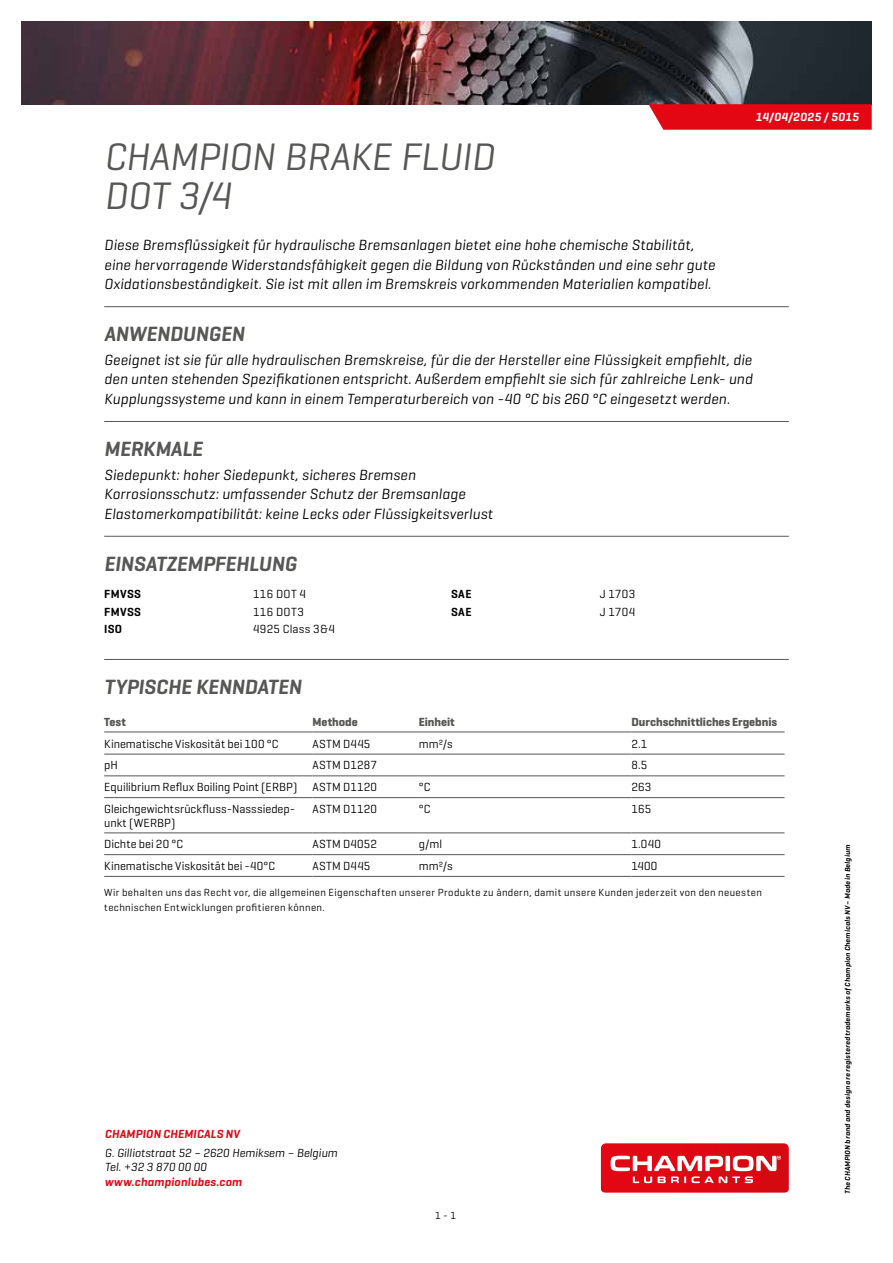
<style>
.page{position:relative;width:893px;height:1263px;background:#fff}
.page>*{position:absolute;margin:0;border:0;box-sizing:border-box;transform-origin:0 0}
.t1{font:italic 39px/39px "Geogrotesque";letter-spacing:-.005em;color:#575756}
.t2{font:italic 600 21px "Geogrotesque";letter-spacing:-.005em;color:#575756}
.t3{font:italic 15px/19.5px "Geogrotesque";letter-spacing:.01em;color:#000}
.t4{font:12px/13.5px "Geogrotesque";letter-spacing:.01em;color:#000}
.t5{font:italic 12px/14.4px "Geogrotesque";color:#000}
.t6{font:700 12px "Geogrotesque";letter-spacing:-.005em;color:#575756}
.t7{font:italic 600 12px "Geogrotesque";letter-spacing:.015em;color:#e30613}
.t8{font:600 12px "Geogrotesque";letter-spacing:.03em;color:#000}
.t9{font:italic 600 12px "Geogrotesque";letter-spacing:.03em;color:#fff}
.t10{font:12px "Geogrotesque";letter-spacing:.03em;color:#000}
.t11{font:10.5px/15px "Geogrotesque";letter-spacing:.035em;color:#000}
.t12{font:italic 600 7.5px "Geogrotesque";letter-spacing:.025em;color:#000}
</style>
<div class="page">
<svg style="left:601px;top:1143px;width:188px;height:49px;background:#e43740"></svg>
<img style="left:21px;top:21px;width:851px;height:83px">
<svg style="left:648px;top:104px;width:224px;height:26px;background:#e3121e"></svg>
<hr style="left:104px;top:306px;width:685px;height:1px;background:#575756">
<hr style="left:104px;top:421px;width:685px;height:1px;background:#575756">
<hr style="left:104px;top:536px;width:685px;height:1px;background:#575756">
<hr style="left:104px;top:659px;width:685px;height:1px;background:#575756">
<hr style="left:104px;top:732px;width:209px;height:1px;background:#575756">
<hr style="left:313px;top:732px;width:106px;height:1px;background:#575756">
<hr style="left:419px;top:732px;width:212px;height:1px;background:#575756">
<hr style="left:631px;top:732px;width:153px;height:1px;background:#575756">
<hr style="left:104px;top:754px;width:209px;height:1px;background:#575756">
<hr style="left:313px;top:754px;width:106px;height:1px;background:#575756">
<hr style="left:419px;top:754px;width:212px;height:1px;background:#575756">
<hr style="left:631px;top:754px;width:153px;height:1px;background:#575756">
<hr style="left:104px;top:775px;width:209px;height:1px;background:#575756">
<hr style="left:313px;top:775px;width:106px;height:1px;background:#575756">
<hr style="left:419px;top:775px;width:212px;height:1px;background:#575756">
<hr style="left:631px;top:775px;width:153px;height:1px;background:#575756">
<hr style="left:104px;top:797px;width:209px;height:1px;background:#575756">
<hr style="left:313px;top:797px;width:106px;height:1px;background:#575756">
<hr style="left:419px;top:797px;width:212px;height:1px;background:#575756">
<hr style="left:631px;top:797px;width:153px;height:1px;background:#575756">
<hr style="left:104px;top:832px;width:209px;height:1px;background:#575756">
<hr style="left:313px;top:832px;width:106px;height:1px;background:#575756">
<hr style="left:419px;top:832px;width:212px;height:1px;background:#575756">
<hr style="left:631px;top:832px;width:153px;height:1px;background:#575756">
<hr style="left:104px;top:854px;width:209px;height:1px;background:#575756">
<hr style="left:313px;top:854px;width:106px;height:1px;background:#575756">
<hr style="left:419px;top:854px;width:212px;height:1px;background:#575756">
<hr style="left:631px;top:854px;width:153px;height:1px;background:#575756">
<hr style="left:104px;top:876px;width:209px;height:1px;background:#575756">
<hr style="left:313px;top:876px;width:106px;height:1px;background:#575756">
<hr style="left:419px;top:876px;width:212px;height:1px;background:#575756">
<hr style="left:631px;top:876px;width:153px;height:1px;background:#575756">
<p class="t9" style="left:756px;top:110px;width:105px">14/04/2025 / 5015</p>
<h1 class="t1" style="left:104px;top:136px;width:392px">CHAMPION BRAKE FLUID<br>DOT 3/4</h1>
<p class="t3" style="left:104px;top:235px;width:613px">Diese Bremsflüssigkeit für hydraulische Bremsanlagen bietet eine hohe chemische Stabilität, eine hervorragende Widerstandsfähigkeit gegen die Bildung von Rückständen und eine sehr gute<br>Oxidationsbeständigkeit. Sie ist mit allen im Bremskreis vorkommenden Materialien kompatibel.</p>
<h2 class="t2" style="left:104px;top:321px;width:142px">ANWENDUNGEN</h2>
<p class="t3" style="left:104px;top:349px;width:650px;text-align:justify">Geeignet ist sie für alle hydraulischen Bremskreise, für die der Hersteller eine Flüssigkeit empfiehlt, die den unten stehenden Spezifikationen entspricht. Außerdem empfiehlt sie sich für zahlreiche Lenk- und Kupplungssysteme und kann in einem Temperaturbereich von -40 °C bis 260 °C eingesetzt werden.</p>
<h2 class="t2" style="left:104px;top:436px;width:100px">MERKMALE</h2>
<p class="t3" style="left:104px;top:464px;width:390px">Siedepunkt: hoher Siedepunkt, sicheres Bremsen<br>Korrosionsschutz: umfassender Schutz der Bremsanlage<br>Elastomerkompatibilität: keine Lecks oder Flüssigkeitsverlust</p>
<h2 class="t2" style="left:104px;top:550px;width:194px">EINSATZEMPFEHLUNG</h2>
<p class="t8" style="left:104px;top:587px;width:38px">FMVSS</p>
<p class="t4" style="left:253px;top:587px;width:55px">116 DOT 4</p>
<p class="t8" style="left:104px;top:604px;width:38px">FMVSS</p>
<p class="t4" style="left:253px;top:605px;width:53px">116 DOT3</p>
<p class="t8" style="left:104px;top:622px;width:19px">ISO</p>
<p class="t10" style="left:253px;top:622px;width:84px">4925 Class 3&amp;4</p>
<p class="t8" style="left:451px;top:587px;width:22px">SAE</p>
<p class="t4" style="left:600px;top:587px;width:37px">J 1703</p>
<p class="t8" style="left:451px;top:604px;width:22px">SAE</p>
<p class="t4" style="left:600px;top:605px;width:37px">J 1704</p>
<h2 class="t2" style="left:104px;top:674px;width:199px">TYPISCHE KENNDATEN</h2>
<p class="t6" style="left:104px;top:714px;width:23px">Test</p>
<p class="t6" style="left:313px;top:714px;width:47px">Methode</p>
<p class="t6" style="left:419px;top:714px;width:37px">Einheit</p>
<p class="t6" style="left:631px;top:714px;width:147px">Durchschnittliches Ergebnis</p>
<p class="t4" style="left:104px;top:736px;width:176px">Kinematische Viskosität bei 100 °C</p>
<p class="t4" style="left:313px;top:736px;width:59px">ASTM D445</p>
<p class="t4" style="left:419px;top:736px;width:35px">mm²/s</p>
<p class="t4" style="left:631px;top:736px;width:17px">2.1</p>
<p class="t4" style="left:104px;top:758px;width:15px">pH</p>
<p class="t4" style="left:313px;top:758px;width:66px">ASTM D1287</p>
<p class="t4" style="left:631px;top:758px;width:17px">8.5</p>
<p class="t4" style="left:104px;top:780px;width:195px">Equilibrium Reflux Boiling Point (ERBP)</p>
<p class="t4" style="left:313px;top:780px;width:66px">ASTM D1120</p>
<p class="t4" style="left:419px;top:780px;width:13px">°C</p>
<p class="t4" style="left:631px;top:780px;width:21px">263</p>
<p class="t4" style="left:104px;top:802px;width:193px">Gleichgewichtsrückfluss-Nasssiedep&shy;unkt (WERBP)</p>
<p class="t4" style="left:313px;top:802px;width:66px">ASTM D1120</p>
<p class="t4" style="left:419px;top:802px;width:13px">°C</p>
<p class="t4" style="left:631px;top:802px;width:21px">165</p>
<p class="t4" style="left:104px;top:837px;width:80px">Dichte bei 20 °C</p>
<p class="t4" style="left:313px;top:837px;width:66px">ASTM D4052</p>
<p class="t4" style="left:419px;top:837px;width:25px">g/ml</p>
<p class="t4" style="left:631px;top:837px;width:31px">1.040</p>
<p class="t4" style="left:104px;top:859px;width:172px">Kinematische Viskosität bei -40°C</p>
<p class="t4" style="left:313px;top:859px;width:59px">ASTM D445</p>
<p class="t4" style="left:419px;top:859px;width:35px">mm²/s</p>
<p class="t4" style="left:631px;top:859px;width:27px">1400</p>
<p class="t11" style="left:104px;top:885px;width:659px">Wir behalten uns das Recht vor, die allgemeinen Eigenschaften unserer Produkte zu ändern, damit unsere Kunden jederzeit von den neuesten technischen Entwicklungen profitieren können.</p>
<p class="t7" style="left:105px;top:1126px;width:136px">CHAMPION CHEMICALS NV</p>
<p class="t5" style="left:105px;top:1145px;width:234px">G. Gilliotstraat 52 – 2620 Hemiksem – Belgium<br>Tel. +32 3 870 00 00</p>
<p class="t7" style="left:105px;top:1174px;width:139px">www.championlubes.com</p>
<p class="t11" style="left:435px;top:1207px;width:23px">1 - 1</p>
<p class="t12" style="left:843px;top:1194px;width:351px;rotate:-90deg">The CHAMPION brand and design are registered trademarks of Champion Chemicals NV – Made in Belgium</p>
</div>
